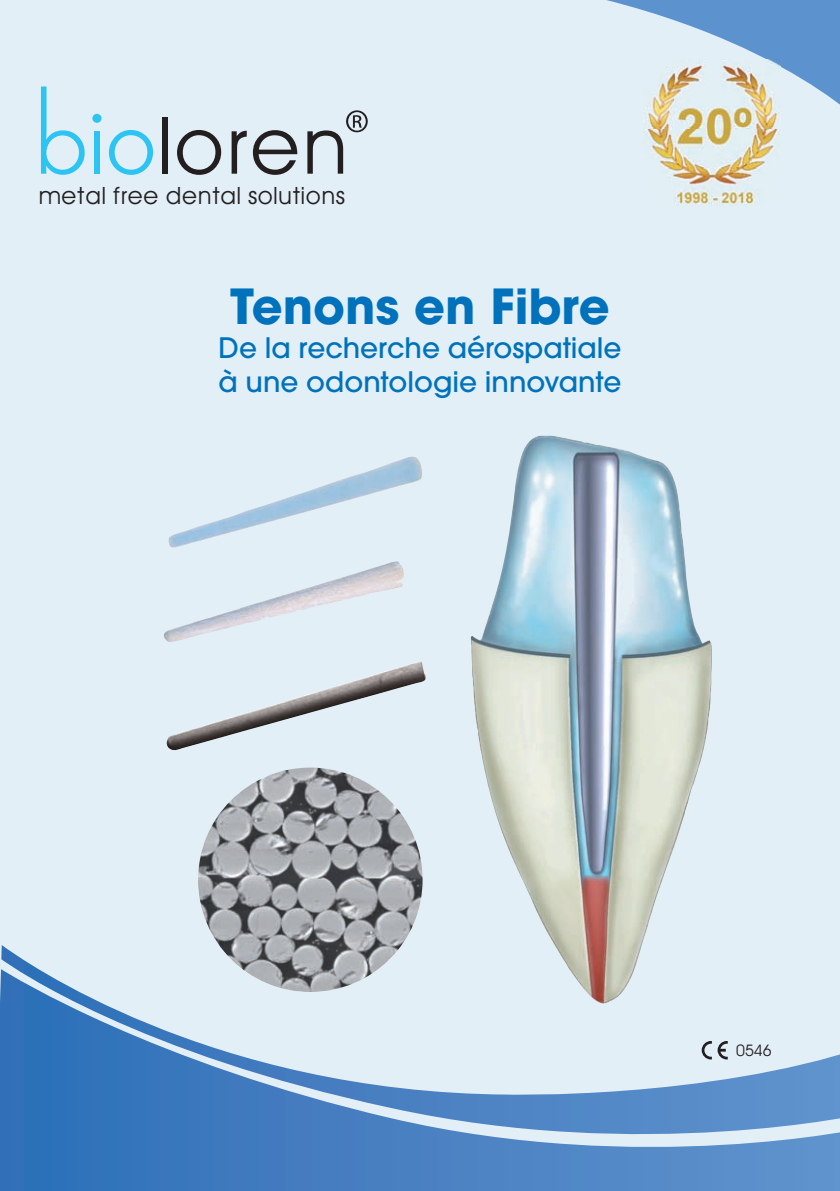
<style>
.page{position:relative;width:840px;height:1191px;background:#fff}
.page>*{position:absolute;margin:0;border:0;box-sizing:border-box;transform-origin:0 0}
.t1{font:700 48px "Avant Garde";color:#0072bc}
.t2{font:500 28px/34px "Avant Garde";color:#0072bc}
.t3{font:24px "Avant Garde";color:#231f20}
.t4{font:16px "Avant Garde";color:#231f20}
</style>
<div class="page">
<div style="left:0;top:0;width:839px;height:1191px;background:#e2eff6"></div>
<svg style="left:606px;top:0;width:233px;height:104px;fill:#5c93ce"></svg>
<svg style="left:41px;top:86px;width:44px;height:89px"></svg>
<div style="left:94px;top:131px;width:6px;height:43px;background:#2bc4f3"></div>
<svg style="left:109px;top:130px;width:44px;height:45px"></svg>
<div style="left:162px;top:118px;width:6px;height:56px;background:#231f20"></div>
<svg style="left:177px;top:130px;width:44px;height:45px"></svg>
<svg style="left:231px;top:131px;width:15px;height:43px"></svg>
<svg style="left:253px;top:130px;width:44px;height:45px"></svg>
<div style="left:92px;top:114px;width:9px;height:9px;background:#2bc4f3;border-radius:50%"></div>
<svg style="left:307px;top:110px;width:60px;height:64px"></svg>
<svg style="left:0;top:972px;width:839px;height:219px;background:#4780c2"></svg>
<svg style="left:1px;top:945px;width:838px;height:218px"></svg>
<img style="left:164px;top:457px;width:258px;height:185px">
<svg style="left:701px;top:1041px;width:10px;height:18px"></svg>
<svg style="left:717px;top:1041px;width:10px;height:18px"></svg>
<img style="left:198px;top:767px;width:224px;height:225px;border-radius:112px">
<img style="left:643px;top:60px;width:137px;height:145px">
<img style="left:470px;top:435px;width:241px;height:568px">
<p class="t3" style="left:39px;top:181px;width:307px">metal free dental solutions</p>
<h1 class="t1" style="left:230px;top:288px;width:381px">Tenons en Fibre</h1>
<p class="t2" style="left:218px;top:333px;width:404px">De la recherche aérospatiale à une odontologie innovante</p>
<p class="t4" style="left:735px;top:1041px;width:37px">0546</p>
</div>
